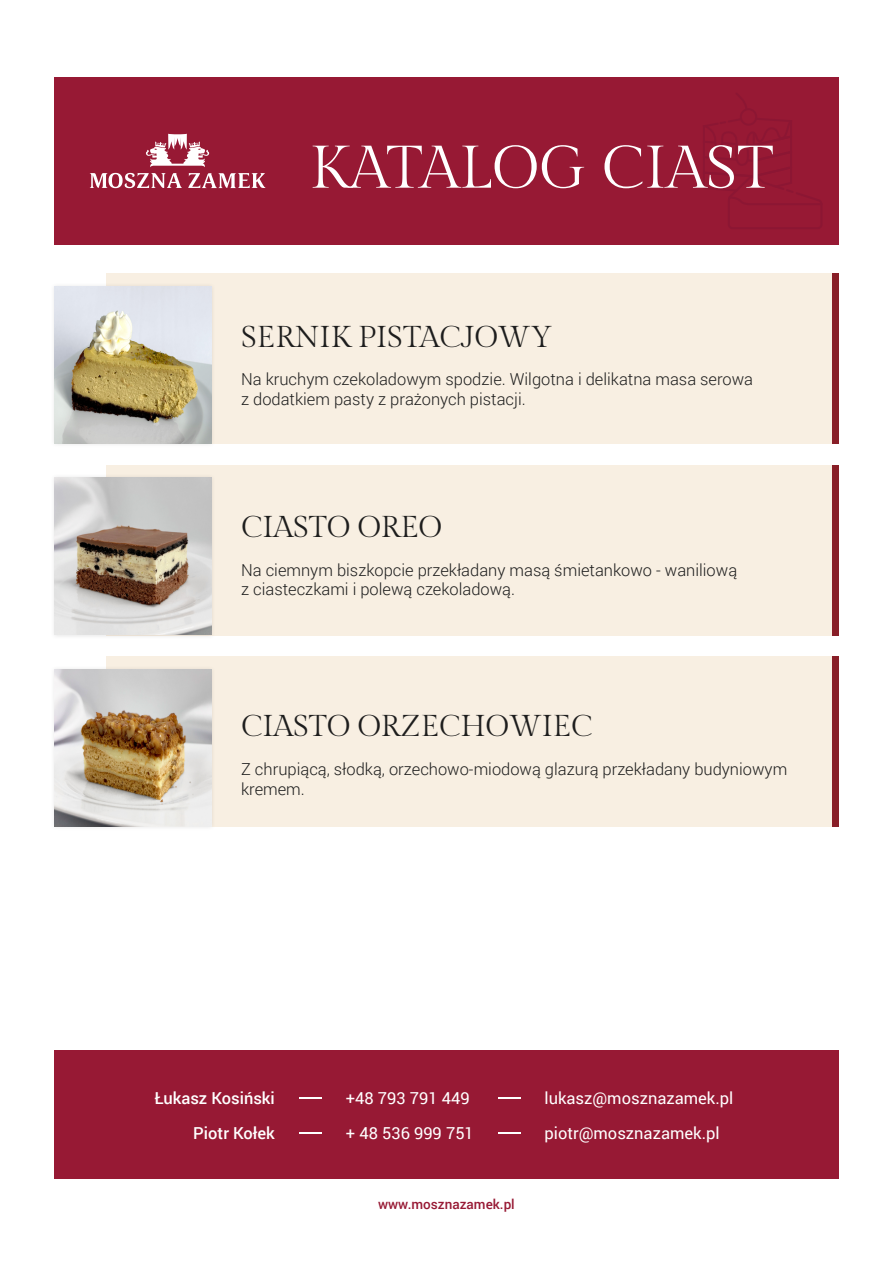
<style>
.page{position:relative;width:893px;height:1263px;background:#fff}
.page>*{position:absolute;margin:0;border:0;box-sizing:border-box;transform-origin:0 0}
.t1{font:60px "Gilda Display";color:#fff}
.t2{font:30px "Gilda Display";color:#1d1d1d}
.t3{font:300 16.5px/19.8px "Roboto";color:#1d1d1d}
.t4{font:16.5px/35.5px "Roboto";color:#fff}
.t5{font:500 16.5px/35.5px "Roboto";color:#fff;text-align:right}
.t6{font:500 13.5px "Roboto";color:#971934}
</style>
<div class="page">
<div style="left:106px;top:274px;width:733px;height:170px;background:#f8efe2"></div>
<div style="left:106px;top:656px;width:733px;height:170px;background:#f8efe2"></div>
<div style="left:106px;top:465px;width:733px;height:170px;background:#f8efe2"></div>
<div style="left:49px;top:282px;width:167px;height:166px;background:#000;opacity:.1"></div>
<img style="left:54px;top:286px;width:157px;height:158px">
<div style="left:49px;top:664px;width:167px;height:167px;background:#000;opacity:.1"></div>
<img style="left:54px;top:669px;width:157px;height:157px">
<div style="left:49px;top:473px;width:167px;height:166px;background:#000;opacity:.1"></div>
<img style="left:54px;top:477px;width:157px;height:158px">
<div style="left:833px;top:274px;width:6px;height:170px;background:#881e27"></div>
<div style="left:833px;top:465px;width:6px;height:170px;background:#881e27"></div>
<div style="left:833px;top:656px;width:6px;height:170px;background:#881e27"></div>
<div style="left:54px;top:77px;width:785px;height:167px;background:#971934"></div>
<div style="left:54px;top:1050px;width:785px;height:129px;background:#971934"></div>
<svg style="left:89px;top:134px;width:177px;height:54px"></svg>
<svg style="left:703px;top:93px;width:119px;height:136px"></svg>
<hr style="left:299px;top:1097px;width:23px;height:2px;background:#fff">
<hr style="left:498px;top:1097px;width:22px;height:2px;background:#fff">
<hr style="left:299px;top:1132px;width:23px;height:2px;background:#fff">
<hr style="left:498px;top:1132px;width:22px;height:2px;background:#fff">
<h1 class="t1" style="left:310px;top:128px;width:465px">KATALOG CIAST</h1>
<h2 class="t2" style="left:241px;top:317px;width:313px">SERNIK PISTACJOWY</h2>
<p class="t3" style="left:241px;top:369px;width:513px">Na kruchym czekoladowym spodzie. Wilgotna i delikatna masa serowa z dodatkiem pasty z prażonych pistacji.</p>
<h2 class="t2" style="left:241px;top:508px;width:203px">CIASTO OREO</h2>
<p class="t3" style="left:241px;top:559px;width:498px">Na ciemnym biszkopcie przekładany masą śmietankowo - waniliową z ciasteczkami i polewą czekoladową.</p>
<h2 class="t2" style="left:241px;top:707px;width:353px">CIASTO ORZECHOWIEC</h2>
<p class="t3" style="left:241px;top:759px;width:548px">Z chrupiącą, słodką, orzechowo-miodową glazurą przekładany budyniowym kremem.</p>
<p class="t5" style="left:155px;top:1079px;width:121px">Łukasz Kosiński<br>Piotr Kołek</p>
<p class="t4" style="left:346px;top:1079px;width:129px">+48 793 791 449 + 48 536 999 751</p>
<p class="t4" style="left:544px;top:1079px;width:190px">lukasz@mosznazamek.pl piotr@mosznazamek.pl</p>
<p class="t6" style="left:378px;top:1194px;width:138px">www.mosznazamek.pl</p>
</div>
